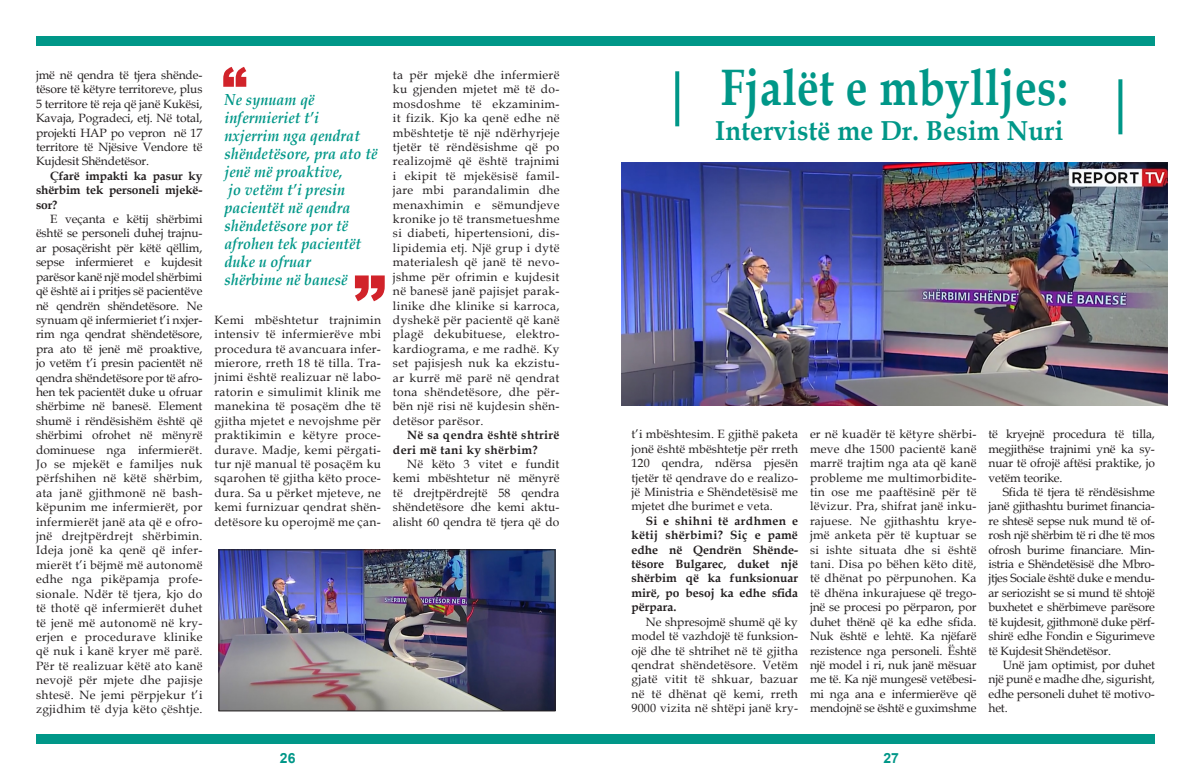
<style>
.page{position:relative;width:1191px;height:780px;background:#fff}
.page>*{position:absolute;margin:0;border:0;box-sizing:border-box;transform-origin:0 0}
.t1{font:900 64.8px "Arial";color:#d1232a}
.t2{font:700 51.2px "Book Antiqua";letter-spacing:.01em;color:#009788;scale:.85 1}
.t3{font:900 50.1px "Arial";color:#d1232a}
.t4{font:700 27.4px "Book Antiqua";letter-spacing:.01em;color:#009788;scale:.94 1}
.t5{font:italic 700 16px/18px "Book Antiqua";letter-spacing:.01em;color:#009788;scale:.89 1}
.t6{font:700 14px "Arial";color:#009788}
.t7{font:12px/14.4px "Book Antiqua";letter-spacing:.01em;color:#231f20;text-align:justify}
.t8{font:700 12px/14.4px "Book Antiqua";color:#231f20;text-align:justify}
.t9{font:700 12px/14.4px "Book Antiqua";letter-spacing:.03em;color:#231f20}
</style>
<div class="page">
<div style="left:36px;top:36px;width:606px;height:9px;background:#009788"></div>
<div style="left:631px;top:36px;width:524px;height:9px;background:#009788"></div>
<div style="left:36px;top:734px;width:612px;height:10px;background:#009788"></div>
<div style="left:631px;top:734px;width:524px;height:10px;background:#009788"></div>
<img style="left:622px;top:162px;width:546px;height:243px">
<img style="left:220px;top:551px;width:333px;height:158px">
<div style="left:218px;top:549px;width:337px;height:162px;border:1px solid #231f20"></div>
<svg style="left:675px;top:71px;width:4px;height:55px"></svg>
<svg style="left:1118px;top:79px;width:4px;height:55px"></svg>
<p class="t7" style="left:36px;top:67px;width:168px">jmë në qendra të tjera shënde&shy;tësore të këtyre territoreve, plus 5 territore të reja që janë Kukësi, Kavaja, Pogradeci, etj. Në total, projekti HAP po vepron në 17 territore të Njësive Vendore të Kujdesit Shëndetësor.</p>
<p class="t8" style="left:36px;top:168px;width:168px;text-indent:14px">Çfarë impakti ka pasur ky shërbim tek personeli mjekë&shy;sor?</p>
<p class="t7" style="left:36px;top:211px;width:168px;text-indent:14px">E veçanta e këtij shërbimi është se personeli duhej trajnu&shy;ar posaçërisht për këtë qëllim, sepse infermieret e kujdesit parësor kanë një model shërbimi që është ai i pritjes së pacientëve në qendrën shëndetësore. Ne synuam që infermieriet t’i nxjer&shy;rim nga qendrat shëndetësore, pra ato të jenë më proaktive, jo vetëm t’i presin pacientët në qendra shëndetësore por të afro&shy;hen tek pacientët duke u ofruar shërbime në banesë. Element shumë i rëndësishëm është që shërbimi ofrohet në mënyrë dominuese nga infermierët.<br>Jo se mjekët e familjes nuk përfshihen në këtë shërbim, ata janë gjithmonë në bash&shy;këpunim me infermierët, por infermierët janë ata që e ofro&shy;jnë drejtpërdrejt shërbimin.<br>Ideja jonë ka qenë që infer&shy;mierët t’i bëjmë më autonomë edhe nga pikëpamja profe&shy;sionale. Ndër të tjera, kjo do të thotë që infermierët duhet të jenë më autonomë në kry&shy;erjen e procedurave klinike që nuk i kanë kryer më parë.<br>Për të realizuar këtë ato kanë nevojë për mjete dhe pajisje shtesë. Ne jemi përpjekur t’i zgjidhim të dyja këto çështje.</p>
<p class="t3" style="left:222px;top:49px;width:27px">“</p>
<p class="t7" style="left:393px;top:67px;width:168px">ta për mjekë dhe infermierë ku gjenden mjetet më të do&shy;mosdoshme të ekzaminim&shy;it fizik. Kjo ka qenë edhe në mbështetje të një ndërhyrjeje tjetër të rëndësishme që po realizojmë që është trajnimi i ekipit të mjekësisë famil&shy;jare mbi parandalimin dhe menaxhimin e sëmundjeve kronike jo të transmetueshme si diabeti, hipertensioni, dis&shy;lipidemia etj. Një grup i dytë materialesh që janë të nevo&shy;jshme për ofrimin e kujdesit në banesë janë pajisjet parak&shy;linike dhe klinike si karroca, dyshekë për pacientë që kanë plagë dekubituese, elektro&shy;kardiograma, e me radhë. Ky set pajisjesh nuk ka ekzistu&shy;ar kurrë më parë në qendrat tona shëndetësore, dhe për&shy;bën një risi në kujdesin shën&shy;detësor parësor.</p>
<p class="t9" style="left:393px;top:428px;width:168px;text-indent:14px">Në sa qendra është shtrirë deri më tani ky shërbim?</p>
<p class="t7" style="left:393px;top:456px;width:168px;text-indent:14px">Në këto 3 vitet e fundit kemi mbështetur në mënyrë të drejtpërdrejtë 58 qendra shëndetësore dhe kemi aktu&shy;alisht 60 qendra të tjera që do</p>
<p class="t5" style="left:224px;top:91px;width:103px">Ne synuam që</p>
<p class="t5" style="left:224px;top:109px;width:107px">infermieriet t’i</p>
<p class="t5" style="left:224px;top:127px;width:173px">nxjerrim nga qendrat shëndetësore, pra ato të jenë më proaktive,</p>
<p class="t5" style="left:228px;top:181px;width:133px">jo vetëm t’i presin</p>
<p class="t5" style="left:224px;top:199px;width:143px">pacientët në qendra</p>
<p class="t5" style="left:224px;top:217px;width:140px">shëndetësore por të</p>
<p class="t5" style="left:224px;top:235px;width:155px">afrohen tek pacientët</p>
<p class="t5" style="left:224px;top:253px;width:99px">duke u ofruar</p>
<p class="t5" style="left:224px;top:271px;width:140px">shërbime në banesë</p>
<p class="t1" style="left:386px;top:324px;width:34px;rotate:-180deg">“</p>
<p class="t7" style="left:214px;top:312px;width:168px">Kemi mbështetur trajnimin intensiv të infermierëve mbi procedura të avancuara infer&shy;mierore, rreth 18 të tilla. Tra&shy;jnimi është realizuar në labo&shy;ratorin e simulimit klinik me manekina të posaçëm dhe të gjitha mjetet e nevojshme për praktikimin e këtyre proce&shy;durave. Madje, kemi përgati&shy;tur një manual të posaçëm ku sqarohen të gjitha këto proce&shy;dura. Sa u përket mjeteve, ne kemi furnizuar qendrat shën&shy;detësore ku operojmë me çan-</p>
<p class="t2" style="left:720px;top:53px;width:410px">Fjalët e mbylljes:</p>
<p class="t4" style="left:715px;top:112px;width:372px">Intervistë me Dr. Besim Nuri</p>
<p class="t7" style="left:631px;top:427px;width:168px">t’i mbështesim. E gjithë paketa jonë është mbështetje për rreth 120 qendra, ndërsa pjesën tjetër të qendrave do e realizo&shy;jë Ministria e Shëndetësisë me mjetet dhe burimet e veta.</p>
<p class="t8" style="left:631px;top:513px;width:168px;text-indent:14px">Si e shihni të ardhmen e këtij shërbimi? Siç e pamë edhe në Qendrën Shënde&shy;tësore Bulgarec, duket një shërbim që ka funksionuar mirë, po besoj ka edhe sfida përpara.</p>
<p class="t7" style="left:631px;top:614px;width:168px;text-indent:14px">Ne shpresojmë shumë që ky model të vazhdojë të funksion&shy;ojë dhe të shtrihet në të gjitha qendrat shëndetësore. Vetëm gjatë vitit të shkuar, bazuar në të dhënat që kemi, rreth 9000 vizita në shtëpi janë kry-</p>
<p class="t7" style="left:810px;top:427px;width:168px">er në kuadër të këtyre shërbi&shy;meve dhe 1500 pacientë kanë marrë trajtim nga ata që kanë probleme me multimorbidite&shy;tin ose me paaftësinë për të lëvizur. Pra, shifrat janë inku&shy;rajuese. Ne gjithashtu krye&shy;jmë anketa për të kuptuar se si ishte situata dhe si është tani. Disa po bëhen këto ditë, të dhënat po përpunohen. Ka të dhëna inkurajuese që trego&shy;jnë se procesi po përparon, por duhet thënë që ka edhe sfida.<br>Nuk është e lehtë. Ka njëfarë rezistence nga personeli. Është një model i ri, nuk janë mësuar me të. Ka një mungesë vetëbesi&shy;mi nga ana e infermierëve që mendojnë se është e guximshme</p>
<p class="t7" style="left:988px;top:427px;width:168px">të kryejnë procedura të tilla, megjithëse trajnimi ynë ka sy&shy;nuar të ofrojë aftësi praktike, jo vetëm teorike.</p>
<p class="t7" style="left:988px;top:484px;width:168px;text-indent:14px">Sfida të tjera të rëndësishme janë gjithashtu burimet financia&shy;re shtesë sepse nuk mund të of&shy;rosh një shërbim të ri dhe të mos ofrosh burime financiare. Min&shy;istria e Shëndetësisë dhe Mbro&shy;jtjes Sociale është duke e mendu&shy;ar seriozisht se si mund të shtojë buxhetet e shërbimeve parësore të kujdesit, gjithmonë duke përf&shy;shirë edhe Fondin e Sigurimeve të Kujdesit Shëndetësor.</p>
<p class="t7" style="left:988px;top:657px;width:168px;text-indent:14px">Unë jam optimist, por duhet një punë e madhe dhe, sigurisht, edhe personeli duhet të motivo&shy;het.</p>
<p class="t6" style="left:280px;top:748px;width:17px">26</p>
<p class="t6" style="left:883px;top:748px;width:17px">27</p>
</div>
